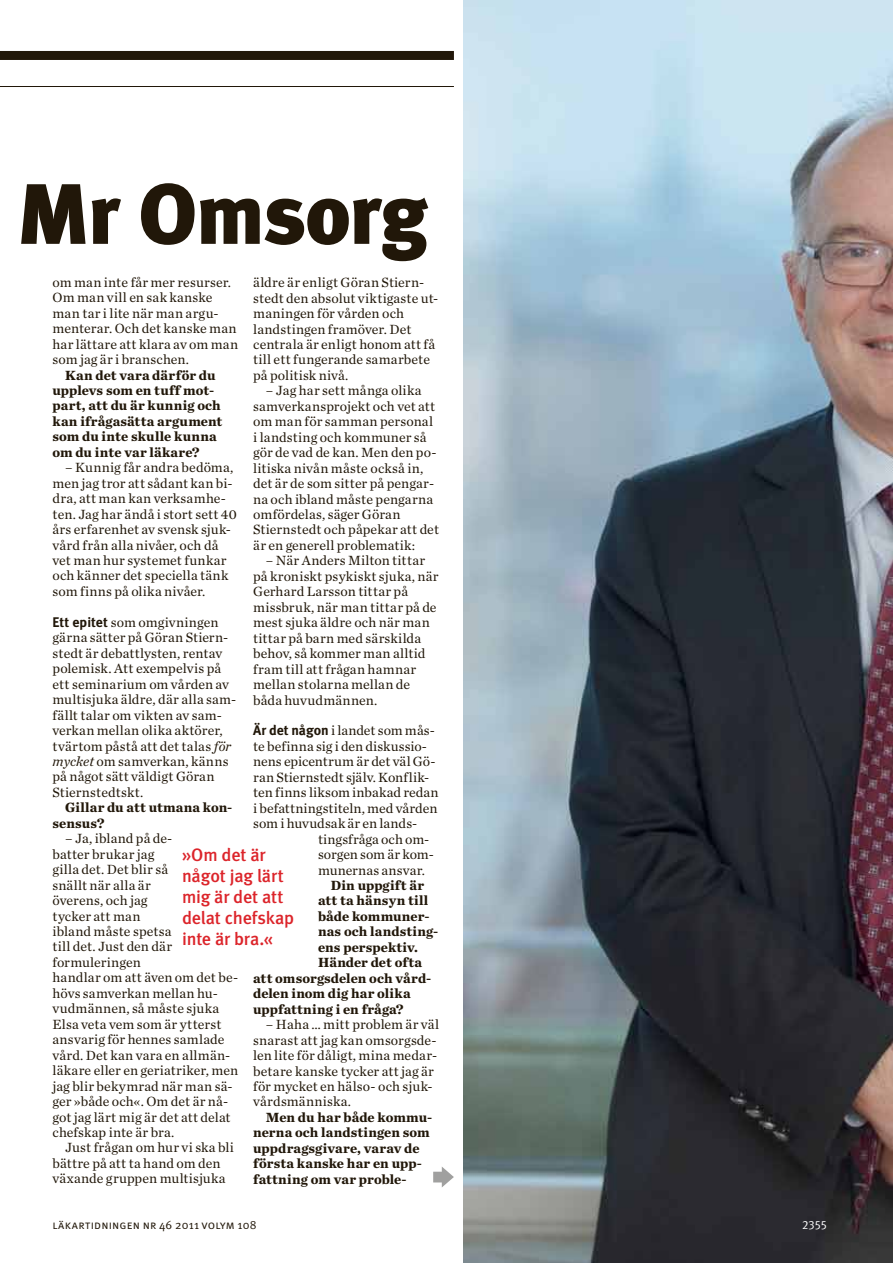
<style>
.page{position:relative;width:893px;height:1263px;background:#fff}
.page>*{position:absolute;margin:0;border:0;box-sizing:border-box;transform-origin:0 0}
.t1{font:85.5px "Meta LT Black";letter-spacing:-.02em;color:#211709}
.t2{font:18px/21px "Meta LT Medium";letter-spacing:-.01em;color:#dc242a}
.t3{font:13.95px/15.5px "Chronicle LT Text";letter-spacing:.01em;color:#211709}
.t4{font:700 13.95px/15.5px "Chronicle LT Text";letter-spacing:.01em;color:#211709}
.t5{font:12px "Meta LT Normal Small Caps";letter-spacing:.015em;color:#211709}
.t6{font:12px "Meta LT Normal Utilities";color:#fff}
.s1{font-family:"Meta LT Bold"}
.s2{font-style:italic}
</style>
<div class="page">
<div style="left:0;top:51px;width:454px;height:9px;background:#211709"></div>
<hr style="left:0;top:86px;width:454px;height:1px;background:#211709">
<img style="left:463px;top:0;width:430px;height:1263px">
<svg style="left:433px;top:1167px;width:21px;height:20px"></svg>
<h1 class="t1" style="left:17px;top:163px;width:412px">Mr Omsorg</h1>
<p class="t3" style="left:53px;top:274px;width:187px">om man inte får mer resurser.<br>Om man vill en sak kanske man tar i lite när man argu&shy;menterar. Och det kanske man har lättare att klara av om man som jag är i branschen.</p>
<p class="t4" style="left:53px;top:367px;width:171px;text-indent:13px">Kan det vara därför du upplevs som en tuff mot&shy;part, att du är kunnig och kan ifrågasätta argument som du inte skulle kunna om du inte var läkare?</p>
<p class="t3" style="left:53px;top:460px;width:186px;text-indent:13px">– Kunnig får andra bedöma, men jag tror att sådant kan bi&shy;dra, att man kan verksamhe&shy;ten. Jag har ändå i stort sett 40 års erfarenhet av svensk sjuk&shy;vård från alla nivåer, och då vet man hur systemet funkar och känner det speciella tänk som finns på olika nivåer.</p>
<p class="t3" style="left:53px;top:614px;width:185px"><span class="s1">Ett epitet</span> som omgivningen gärna sätter på Göran Stiern&shy;stedt är debattlysten, rentav polemisk. Att exempelvis på ett seminarium om vården av multisjuka äldre, där alla sam&shy;fällt talar om vikten av sam&shy;verkan mellan olika aktörer, tvärtom påstå att det talas <span class="s2">för mycket</span> om samverkan, känns på något sätt väldigt Göran<br>Stiernstedtskt.</p>
<p class="t4" style="left:53px;top:800px;width:181px;text-indent:13px">Gillar du att utmana kon&shy;sensus?</p>
<p class="t3" style="left:53px;top:831px;width:187px;text-indent:13px">– Ja, ibland på de-<br>batter brukar jag<br>gilla det. Det blir så<br>snällt när alla är<br>överens, och jag<br>tycker att man<br>ibland måste spetsa<br>till det. Just den där formuleringen<br>handlar om att även om det be&shy;hövs samverkan mellan hu&shy;vudmännen, så måste sjuka<br>Elsa veta vem som är ytterst ansvarig för hennes samlade vård. Det kan vara en allmän&shy;läkare eller en geriatriker, men jag blir bekymrad när man sä&shy;ger »både och«. Om det är nå&shy;got jag lärt mig är det att delat chefskap inte är bra.</p>
<p class="t3" style="left:53px;top:1140px;width:183px;text-indent:13px">Just frågan om hur vi ska bli bättre på att ta hand om den växande gruppen multisjuka</p>
<p class="t3" style="left:253px;top:275px;width:187px">äldre är enligt Göran Stiern&shy;stedt den absolut viktigaste ut&shy;maningen för vården och landstingen framöver. Det centrala är enligt honom att få till ett fungerande samarbete på politisk nivå.</p>
<p class="t3" style="left:253px;top:383px;width:187px;text-indent:13px">– Jag har sett många olika samverkansprojekt och vet att om man för samman personal i landsting och kommuner så gör de vad de kan. Men den po&shy;litiska nivån måste också in, det är de som sitter på pengar&shy;na och ibland måste pengarna omfördelas, säger Göran<br>Stiernstedt och påpekar att det är en generell problematik:</p>
<p class="t3" style="left:253px;top:553px;width:187px;text-indent:13px">– När Anders Milton tittar på kroniskt psykiskt sjuka, när<br>Gerhard Larsson tittar på missbruk, när man tittar på de mest sjuka äldre och när man tittar på barn med särskilda behov, så kommer man alltid fram till att frågan hamnar mellan stolarna mellan de båda huvudmännen.</p>
<p class="t3" style="left:253px;top:723px;width:183px"><span class="s1">Är det någon</span> i landet som mås-</p>
<p class="t3" style="left:253px;top:738px;width:175px">te befinna sig i den diskussio-</p>
<p class="t3" style="left:253px;top:754px;width:184px">nens epicentrum är det väl Gö-</p>
<p class="t3" style="left:253px;top:769px;width:178px">ran Stiernstedt själv. Konflik-</p>
<p class="t3" style="left:253px;top:785px;width:187px">ten finns liksom inbakad redan</p>
<p class="t3" style="left:253px;top:800px;width:186px">i befattningstiteln, med vården</p>
<p class="t3" style="left:253px;top:816px;width:166px">som i huvudsak är en lands-</p>
<p class="t3" style="left:318px;top:831px;width:113px">tingsfråga och om-</p>
<p class="t3" style="left:318px;top:846px;width:117px">sorgen som är kom-</p>
<p class="t3" style="left:318px;top:862px;width:109px">munernas ansvar.</p>
<p class="t4" style="left:331px;top:877px;width:95px">Din uppgift är</p>
<p class="t4" style="left:318px;top:893px;width:112px">att ta hänsyn till</p>
<p class="t4" style="left:318px;top:908px;width:113px">både kommuner-</p>
<p class="t4" style="left:318px;top:924px;width:122px">nas och landsting-</p>
<p class="t4" style="left:318px;top:939px;width:101px">ens perspektiv.</p>
<p class="t4" style="left:318px;top:954px;width:105px">Händer det ofta</p>
<p class="t4" style="left:253px;top:970px;width:179px">att omsorgsdelen och vård-</p>
<p class="t4" style="left:253px;top:985px;width:159px">delen inom dig har olika</p>
<p class="t4" style="left:253px;top:1001px;width:152px">uppfattning i en fråga?</p>
<p class="t3" style="left:253px;top:1016px;width:187px;text-indent:13px">– Haha … mitt problem är väl snarast att jag kan omsorgsde&shy;len lite för dåligt, mina medar&shy;betare kanske tycker att jag är för mycket en hälso- och sjuk&shy;vårdsmänniska.</p>
<p class="t4" style="left:253px;top:1109px;width:180px;text-indent:13px">Men du har både kommu&shy;nerna och landstingen som uppdragsgivare, varav de första kanske har en upp&shy;fattning om var proble-</p>
<p class="t2" style="left:182px;top:844px;width:114px">»Om det är något jag lärt mig är det att delat chefskap inte är bra.«</p>
<p class="t5" style="left:53px;top:1218px;width:206px">läkartidningen nr 46 2011 volym 108</p>
<p class="t6" style="left:802px;top:1218px;width:26px">2355</p>
</div>
